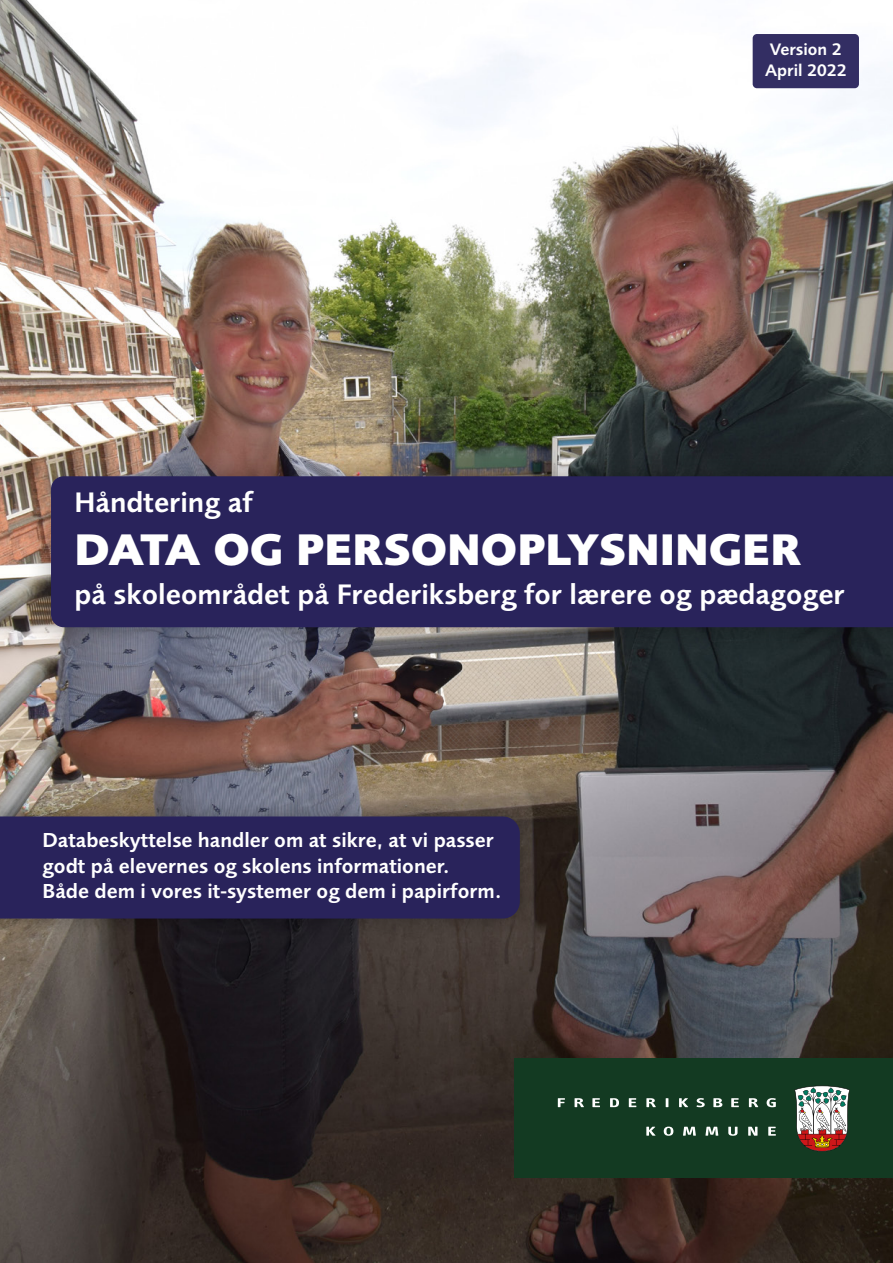
<style>
.page{position:relative;width:893px;height:1263px;background:#fff}
.page>*{position:absolute;margin:0;border:0;box-sizing:border-box;transform-origin:0 0}
.Hovedrubrik{font:800 45px "Foundry Sans";color:#fff}
.Rubrik{font:29.25px "Foundry Sans Demi";color:#fff}
.Mellemrubrik{font:21px/25.5px "Foundry Sans Demi";color:#fff}
.Version_2_forside{font:17.25px "Foundry Sans Demi";color:#fff}
</style>
<div class="page">
<img style="left:0;top:0;width:893px;height:1263px">
<div style="left:0;top:797px;width:539px;height:140px;background:#000;opacity:.3"></div>
<div style="left:0;top:816px;width:520px;height:102px;background:#29235b"></div>
<div style="left:753px;top:34px;width:106px;height:54px;background:#332e63;border-radius:4px"></div>
<div style="left:27px;top:453px;width:866px;height:198px;background:#000;opacity:.3"></div>
<div style="left:51px;top:476px;width:842px;height:151px;background:#29235b"></div>
<div style="left:514px;top:1059px;width:379px;height:119px;background:#133a22"></div>
<svg style="left:558px;top:1098px;width:7px;height:9px"></svg>
<svg style="left:575px;top:1098px;width:9px;height:9px"></svg>
<svg style="left:592px;top:1098px;width:8px;height:9px"></svg>
<svg style="left:610px;top:1098px;width:9px;height:9px"></svg>
<svg style="left:629px;top:1098px;width:7px;height:9px"></svg>
<svg style="left:646px;top:1098px;width:10px;height:9px"></svg>
<svg style="left:666px;top:1098px;width:2px;height:9px"></svg>
<svg style="left:679px;top:1098px;width:9px;height:9px"></svg>
<svg style="left:696px;top:1098px;width:9px;height:9px"></svg>
<svg style="left:713px;top:1098px;width:9px;height:9px"></svg>
<svg style="left:731px;top:1098px;width:8px;height:9px"></svg>
<svg style="left:749px;top:1098px;width:9px;height:9px"></svg>
<svg style="left:767px;top:1098px;width:9px;height:9px"></svg>
<svg style="left:646px;top:1127px;width:10px;height:9px"></svg>
<svg style="left:664px;top:1126px;width:9px;height:10px"></svg>
<svg style="left:683px;top:1127px;width:13px;height:9px"></svg>
<svg style="left:705px;top:1127px;width:13px;height:9px"></svg>
<svg style="left:728px;top:1127px;width:9px;height:9px"></svg>
<svg style="left:748px;top:1127px;width:9px;height:9px"></svg>
<svg style="left:768px;top:1127px;width:8px;height:9px"></svg>
<svg style="left:794px;top:1085px;width:56px;height:66px"></svg>
<h1 class="Version_2_forside" style="left:770px;top:39px;width:73px">Version 2</h1>
<h1 class="Version_2_forside" style="left:765px;top:60px;width:83px">April 2022</h1>
<h1 class="Rubrik" style="left:74px;top:485px;width:180px">Håndtering af</h1>
<h1 class="Hovedrubrik" style="left:74px;top:523px;width:728px">DATA OG PERSONOPLYSNINGER</h1>
<h1 class="Rubrik" style="left:74px;top:577px;width:772px">på skoleområdet på Frederiksberg for lærere og pædagoger</h1>
<h2 class="Mellemrubrik" style="left:43px;top:827px;width:461px">Databeskyttelse handler om at sikre, at vi passer godt på elevernes og skolens informationer.<br>Både dem i vores it-systemer og dem i papirform.</h2>
</div>
